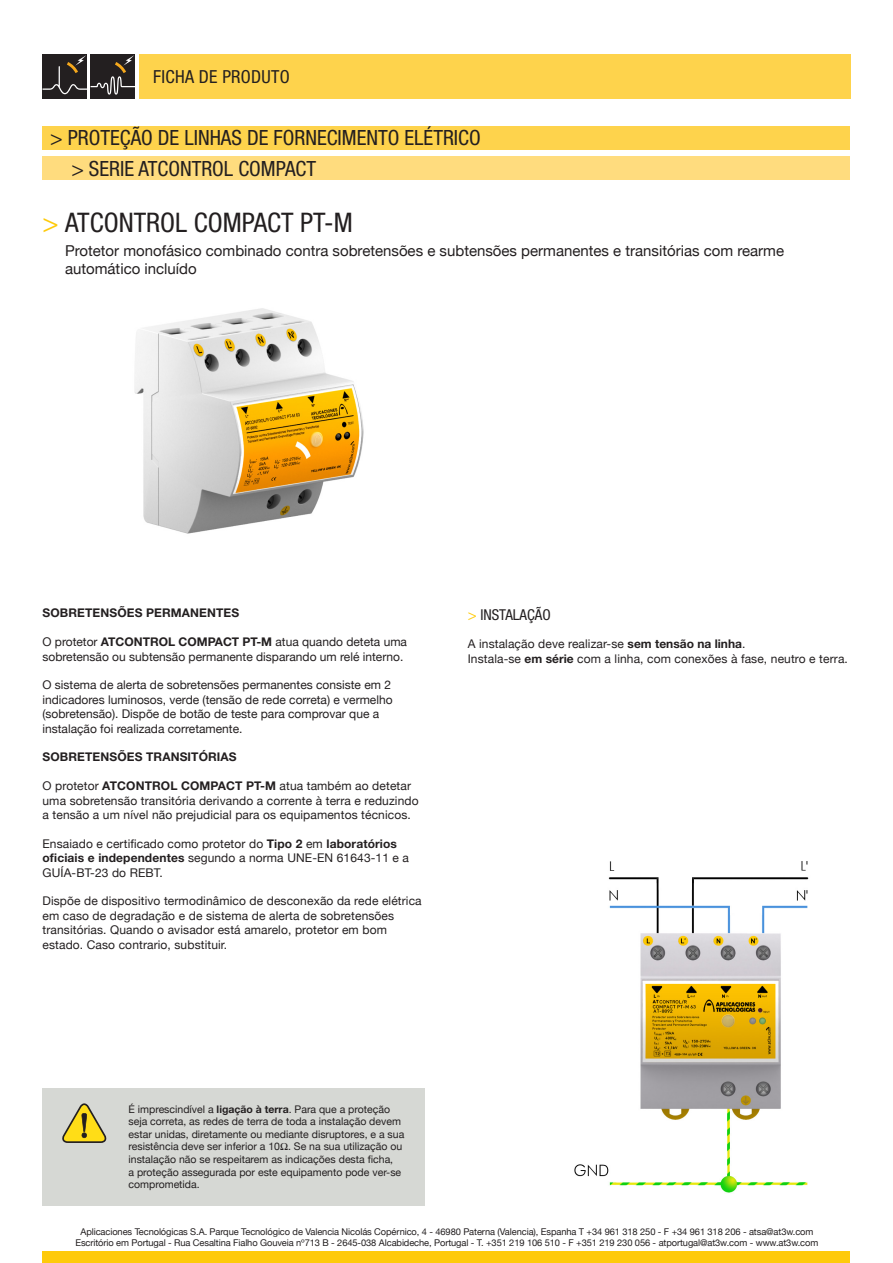
<style>
.page{position:relative;width:893px;height:1263px;background:#fff}
.page>*{position:absolute;margin:0;border:0;box-sizing:border-box;transform-origin:0 0}
.TITULARES_PEQUEÑOS{font:condensed 27px "Helvetica Neue LT Std";color:#231f20}
.t1{font:condensed 21px "Helvetica Neue LT Std";color:#231f20}
.t2{font:condensed 18px "Helvetica Neue LT Std";letter-spacing:.015em;color:#231f20}
.t3{font:15px/18px "Helvetica Neue";color:#231f20}
.DESCRIPCION_PRODUCTO{font:condensed 15px "Helvetica Neue LT Std";color:#231f20}
.DESCRIPCION_PRODUCTO-2{font:12px/14.4px "Helvetica Neue";letter-spacing:.01em;color:#231f20}
.DESCRIPCION_PRODUCTO-3{font:700 12px "Helvetica Neue LT Std";letter-spacing:.01em;color:#231f20}
.REFERENCIAS{font:10.5px/12.6px "Helvetica Neue";color:#231f20}
.t4{font:9.3px/11.1px "Helvetica Neue";letter-spacing:-.01em;color:#231f20;text-align:center}
.s1{color:#feca0a}
.s2{font-family:"Helvetica Neue LT Std";font-weight:700}
</style>
<div class="page">
<div style="left:43px;top:1251px;width:807px;height:12px;background:#feca0a"></div>
<div style="left:43px;top:54px;width:44px;height:45px;background:#231f20"></div>
<div style="left:91px;top:54px;width:44px;height:45px;background:#231f20"></div>
<svg style="left:43px;top:55px;width:92px;height:40px"></svg>
<div style="left:139px;top:54px;width:711px;height:45px;background:#fed34c"></div>
<img style="left:134px;top:308px;width:230px;height:226px">
<div style="left:43px;top:157px;width:807px;height:23px;background:#ffdc7e"></div>
<div style="left:43px;top:126px;width:807px;height:23px;background:#fed34c"></div>
<div style="left:43px;top:1089px;width:382px;height:117px;background:#d6d8d4"></div>
<svg style="left:62px;top:1103px;width:45px;height:40px"></svg>
<img style="left:574px;top:861px;width:235px;height:332px">
<p class="t2" style="left:153px;top:66px;width:138px">FICHA DE PRODUTO</p>
<p class="t1" style="left:50px;top:126px;width:432px">&gt; PROTEÇÃO DE LINHAS DE FORNECIMENTO ELÉTRICO</p>
<p class="t1" style="left:71px;top:156px;width:246px">&gt; SERIE ATCONTROL COMPACT</p>
<p class="TITULARES_PEQUEÑOS" style="left:43px;top:207px;width:312px"><span class="s1">&gt;</span> ATCONTROL COMPACT PT-M</p>
<p class="t3" style="left:65px;top:241px;width:721px">Protetor monofásico combinado contra sobretensões e subtensões permanentes e transitórias com rearme automático incluído</p>
<p class="DESCRIPCION_PRODUCTO-3" style="left:43px;top:606px;width:198px">SOBRETENSÕES PERMANENTES</p>
<p class="DESCRIPCION_PRODUCTO-2" style="left:43px;top:635px;width:366px">O protetor <span class="s2">ATCONTROL COMPACT PT-M</span> atua quando deteta uma sobretensão ou subtensão permanente disparando um relé interno.</p>
<p class="DESCRIPCION_PRODUCTO-2" style="left:43px;top:678px;width:352px">O sistema de alerta de sobretensões permanentes consiste em 2 indicadores luminosos, verde (tensão de rede correta) e vermelho (sobretensão). Dispõe de botão de teste para comprovar que a instalação foi realizada corretamente.</p>
<p class="DESCRIPCION_PRODUCTO-3" style="left:43px;top:750px;width:196px">SOBRETENSÕES TRANSITÓRIAS</p>
<p class="DESCRIPCION_PRODUCTO-2" style="left:43px;top:779px;width:378px">O protetor <span class="s2">ATCONTROL COMPACT PT-M</span> atua também ao detetar uma sobretensão transitória derivando a corrente à terra e reduzindo a tensão a um nível não prejudicial para os equipamentos técnicos.</p>
<p class="DESCRIPCION_PRODUCTO-2" style="left:43px;top:836px;width:368px">Ensaiado e certificado como protetor do <span class="s2">Tipo 2</span> em <span class="s2">laboratórios oficiais e independentes</span> segundo a norma UNE-EN 61643-11 e a<br>GUÍA-BT-23 do REBT.</p>
<p class="DESCRIPCION_PRODUCTO-2" style="left:43px;top:894px;width:381px">Dispõe de dispositivo termodinâmico de desconexão da rede elétrica em caso de degradação e de sistema de alerta de sobretensões transitórias. Quando o avisador está amarelo, protetor em bom estado. Caso contrario, substituir.</p>
<p class="DESCRIPCION_PRODUCTO" style="left:468px;top:606px;width:84px"><span class="s1">&gt;</span> INSTALAÇÃO</p>
<p class="DESCRIPCION_PRODUCTO-2" style="left:468px;top:637px;width:382px">A instalação deve realizar-se <span class="s2">sem tensão na linha</span>.<br>Instala-se <span class="s2">em série</span> com a linha, com conexões à fase, neutro e terra.</p>
<p class="REFERENCIAS" style="left:129px;top:1102px;width:277px">É imprescindível a <span class="s2">ligação à terra</span>. Para que a proteção seja correta, as redes de terra de toda a instalação devem estar unidas, diretamente ou mediante disruptores, e a sua resistência deve ser inferior a 10Ω. Se na sua utilização ou instalação não se respeitarem as indicações desta ficha,<br>a proteção assegurada por este equipamento pode ver-se comprometida.</p>
<p class="t4" style="left:75px;top:1226px;width:744px">Aplicaciones Tecnológicas S.A. Parque Tecnológico de Valencia Nicolás Copérnico, 4 - 46980 Paterna (Valencia), Espanha T +34 961 318 250 - F +34 961 318 206 - atsa@at3w.com<br>Escritório em Portugal - Rua Cesaltina Fialho Gouveia nº713 B - 2645-038 Alcabideche, Portugal - T. +351 219 106 510 - F +351 219 230 056 - atportugal@at3w.com - www.at3w.com</p>
</div>
